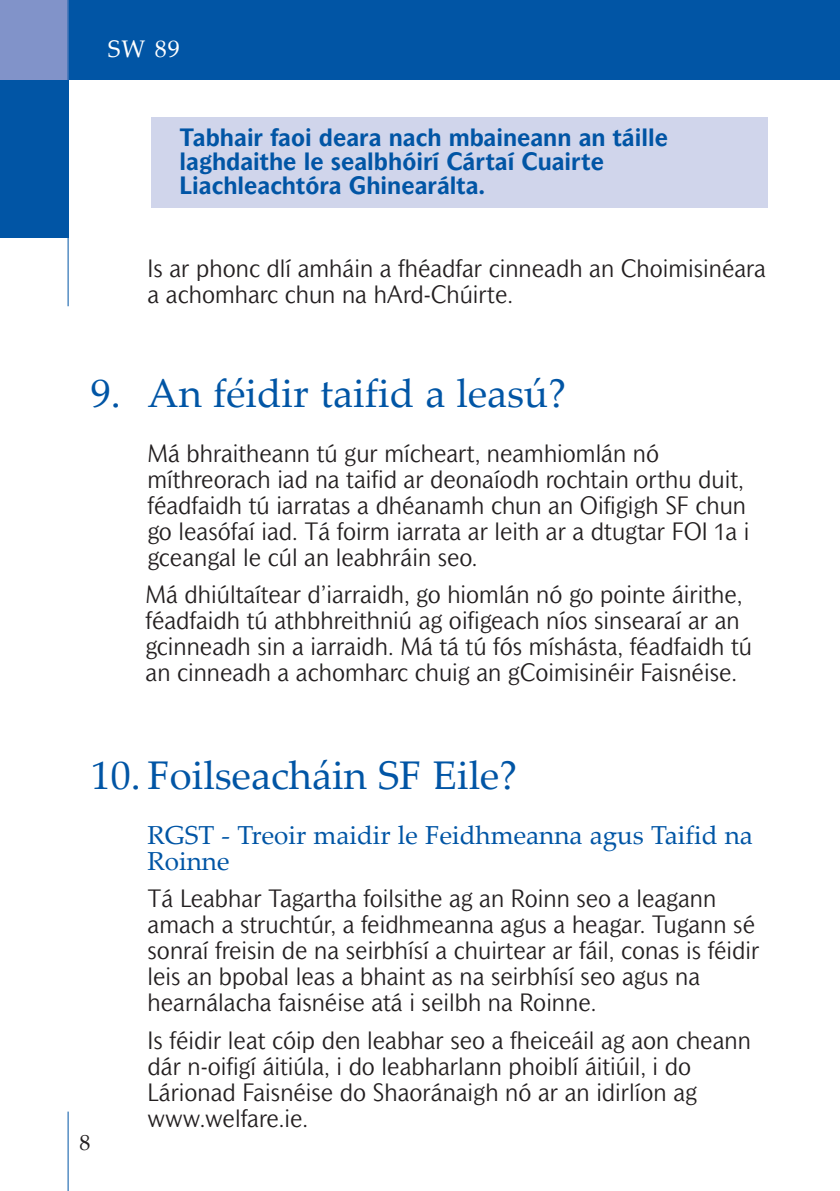
<style>
.page{position:relative;width:840px;height:1191px;background:#fff}
.page>*{position:absolute;margin:0;border:0;box-sizing:border-box;transform-origin:0 0}
.t1{font:40px "Palatino Linotype";color:#0155a5}
.t2{font:26px/26px "Palatino Linotype";color:#0155a5}
.t3{font:300 24px/26px "Mahsuri Sans";color:#231f20}
.t4{font:700 24px/24px "Mahsuri Sans";color:#0155a5}
.t5{font:24px "Palatino Linotype";color:#fff}
.t6{font:22px "Palatino Linotype";color:#231f20}
</style>
<div class="page">
<div style="left:68px;top:0;width:771px;height:79px;background:#0155a5"></div>
<div style="left:0;top:79px;width:68px;height:159px;background:#0155a5"></div>
<hr style="left:68px;top:1111px;width:1px;height:80px;background:#0155a5">
<div style="left:0;top:0;width:68px;height:79px;background:#8193c9"></div>
<hr style="left:68px;top:0;width:1px;height:306px;background:#0155a5">
<div style="left:151px;top:117px;width:616px;height:91px;background:#d0d5eb"></div>
<p class="t5" style="left:108px;top:40px;width:73px">SW 89</p>
<p class="t4" style="left:179px;top:127px;width:489px">Tabhair faoi deara nach mbaineann an táille laghdaithe le sealbhóirí Cártaí Cuairte<br>Liachleachtóra Ghinearálta.</p>
<p class="t3" style="left:147px;top:257px;width:619px">Is ar phonc dlí amháin a fhéadfar cinneadh an Choimisinéara a achomharc chun na hArd-Chúirte.</p>
<h1 class="t1" style="left:91px;top:378px;width:476px">9. An féidir taifid a leasú?</h1>
<p class="t3" style="left:147px;top:442px;width:603px">Má bhraitheann tú gur mícheart, neamhiomlán nó míthreorach iad na taifid ar deonaíodh rochtain orthu duit, féadfaidh tú iarratas a dhéanamh chun an Oifigigh SF chun go leasófaí iad. Tá foirm iarrata ar leith ar a dtugtar FOI 1a i gceangal le cúl an leabhráin seo.</p>
<p class="t3" style="left:145px;top:583px;width:607px">Má dhiúltaítear d’iarraidh, go hiomlán nó go pointe áirithe, féadfaidh tú athbhreithniú ag oifigeach níos sinsearaí ar an gcinneadh sin a iarraidh. Má tá tú fós míshásta, féadfaidh tú an cinneadh a achomharc chuig an gCoimisinéir Faisnéise.</p>
<h1 class="t1" style="left:91px;top:760px;width:428px">10. Foilseacháin SF Eile?</h1>
<p class="t2" style="left:147px;top:825px;width:606px">RGST - Treoir maidir le Feidhmeanna agus Taifid na<br>Roinne</p>
<p class="t3" style="left:147px;top:887px;width:613px">Tá Leabhar Tagartha foilsithe ag an Roinn seo a leagann amach a struchtúr, a feidhmeanna agus a heagar. Tugann sé sonraí freisin de na seirbhísí a chuirtear ar fáil, conas is féidir leis an bpobal leas a bhaint as na seirbhísí seo agus na hearnálacha faisnéise atá i seilbh na Roinne.</p>
<p class="t3" style="left:147px;top:1028px;width:604px">Is féidir leat cóip den leabhar seo a fheiceáil ag aon cheann dár n-oifigí áitiúla, i do leabharlann phoiblí áitiúil, i do Lárionad Faisnéise do Shaoránaigh nó ar an idirlíon ag www.welfare.ie.</p>
<p class="t6" style="left:79px;top:1134px;width:12px">8</p>
</div>
